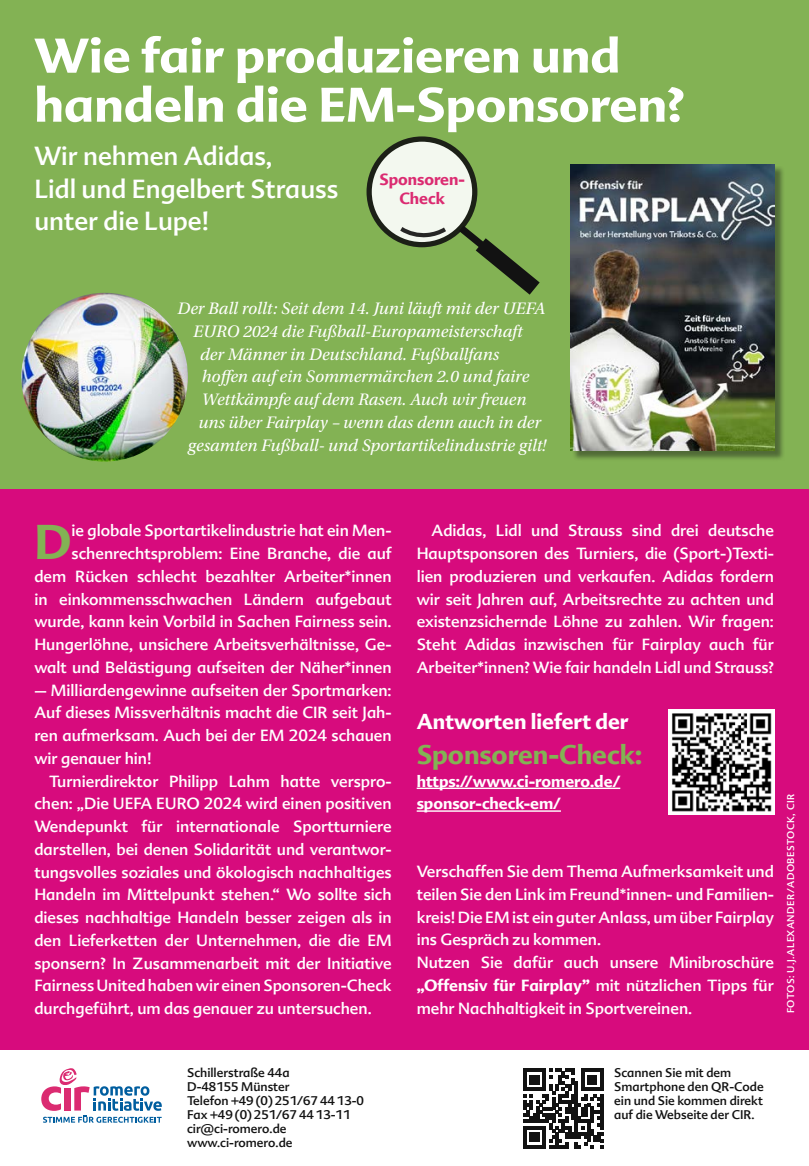
<style>
.page{position:relative;width:809px;height:1166px;background:#fff}
.page>*{position:absolute;margin:0;border:0;box-sizing:border-box;transform-origin:0 0}
.t1{font:700 47.43px "Advert Offc";color:#83b254}
.t2{font:700 47.25px/49.2px "Advert Offc";color:#fff;scale:1.06 1}
.t3{font:700 26.25px "Advert Offc";color:#83b254}
.t4{font:25.55px/32.7px "Advert Offc";color:#fff}
.t5{font:700 21px "Advert Offc";color:#fff}
.t6{font:italic 17.5px "Utopia Std";color:#fff}
.t7{font:15.75px/22.8px "Advert Offc";color:#fff;text-align:justify}
.t8{font:700 15.75px/22.8px "Advert Offc";color:#fff}
.t9{font:700 15.75px/19.2px "Advert Offc";color:#db2b71;text-align:center}
.t10{font:12.25px/14px "Advert Offc";color:#121212}
.t11{font:9.62px "Advert Offc";letter-spacing:.05em;color:#fff}
.s1{font-weight:700}
</style>
<div class="page">
<div style="left:0;top:0;width:808px;height:1045px;background:#83b254"></div>
<div style="left:0;top:489px;width:808px;height:560px;background:#d70b7d"></div>
<hr style="left:416px;top:787px;width:204px;height:2px;background:#fff">
<hr style="left:416px;top:810px;width:145px;height:2px;background:#fff">
<img style="left:21px;top:293px;width:167px;height:168px">
<div style="left:572px;top:166px;width:213px;height:295px;background:#121212;opacity:.45"></div>
<img style="left:570px;top:164px;width:204px;height:286px">
<svg style="left:41px;top:1068px;width:121px;height:55px"></svg>
<svg style="left:523px;top:1068px;width:80px;height:80px"></svg>
<img style="left:668px;top:709px;width:106px;height:105px">
<svg style="left:369px;top:139px;width:106px;height:106px;background:#e5eae1"></svg>
<div style="left:366px;top:136px;width:111px;height:111px;border:5px solid #121212;border-radius:50%"></div>
<svg style="left:395px;top:218px;width:145px;height:77px"></svg>
<h2 class="t2" style="left:34px;top:32px;width:614px">Wie fair produzieren und handeln die EM-Sponsoren?</h2>
<h3 class="t4" style="left:34px;top:140px;width:305px">Wir nehmen Adidas,<br>Lidl und Engelbert Strauss unter die Lupe!</h3>
<p class="t9" style="left:379px;top:169px;width:87px">Sponsoren-<br>Check</p>
<p class="t6" style="left:177px;top:299px;width:369px">Der Ball rollt: Seit dem 14. Juni läuft mit der UEFA</p>
<p class="t6" style="left:193px;top:322px;width:331px">EURO 2024 die Fußball-Europameisterschaft</p>
<p class="t6" style="left:200px;top:344px;width:300px">der Männer in Deutschland. Fußballfans</p>
<p class="t6" style="left:202px;top:367px;width:329px">hoffen auf ein Sommermärchen 2.0 und faire</p>
<p class="t6" style="left:202px;top:390px;width:326px">Wettkämpfe auf dem Rasen. Auch wir freuen</p>
<p class="t6" style="left:198px;top:413px;width:344px">uns über Fairplay – wenn das denn auch in der</p>
<p class="t6" style="left:188px;top:435px;width:360px">gesamten Fußball- und Sportartikelindustrie gilt!</p>
<p class="t7" style="left:34px;top:519px;width:359px;text-align:right">ie globale Sportartikelindustrie hat ein Men&shy;schenrechtsproblem: Eine Branche, die auf<br>dem Rücken schlecht bezahlter Arbeiter*innen in einkommensschwachen Ländern aufgebaut wurde, kann kein Vorbild in Sachen Fairness sein.<br>Hungerlöhne, unsichere Arbeitsverhältnisse, Ge&shy;walt und Belästigung aufseiten der Näher*innen</p>
<p class="t7" style="left:34px;top:679px;width:359px">– Milliardengewinne aufseiten der Sportmarken:<br>Auf dieses Missverhältnis macht die CIR seit Jah&shy;ren aufmerksam. Auch bei der EM 2024 schauen wir genauer hin!</p>
<p class="t7" style="left:34px;top:770px;width:359px;text-indent:15px">Turnierdirektor Philipp Lahm hatte verspro&shy;chen: „Die UEFA EURO 2024 wird einen positiven Wendepunkt für internationale Sportturniere darstellen, bei denen Solidarität und verantwor&shy;tungsvolles soziales und ökologisch nachhaltiges Handeln im Mittelpunkt stehen.“ Wo sollte sich dieses nachhaltige Handeln besser zeigen als in den Lieferketten der Unternehmen, die die EM sponsern? In Zusammenarbeit mit der Initiative Fairness United haben wir einen Sponsoren-Check durchgeführt, um das genauer zu untersuchen.</p>
<h1 class="t1" style="left:34px;top:512px;width:39px">D</h1>
<p class="t7" style="left:416px;top:519px;width:359px;text-indent:15px">Adidas, Lidl und Strauss sind drei deutsche Hauptsponsoren des Turniers, die (Sport-)Texti&shy;lien produzieren und verkaufen. Adidas fordern wir seit Jahren auf, Arbeitsrechte zu achten und existenzsichernde Löhne zu zahlen. Wir fragen:<br>Steht Adidas inzwischen für Fairplay auch für Arbeiter*innen? Wie fair handeln Lidl und Strauss?</p>
<h3 class="t5" style="left:416px;top:708px;width:214px">Antworten liefert der</h3>
<h3 class="t3" style="left:416px;top:738px;width:227px">Sponsoren-Check:</h3>
<p class="t8" style="left:416px;top:770px;width:205px">https://www.ci-romero.de/ sponsor-check-em/</p>
<p class="t7" style="left:416px;top:860px;width:359px;text-align:left">Verschaffen Sie dem Thema Aufmerksamkeit und teilen Sie den Link im Freund*innen- und Familien&shy;kreis! Die EM ist ein guter Anlass, um über Fairplay ins Gespräch zu kommen.<br>Nutzen Sie dafür auch unsere Minibroschüre <span class="s1">„Offensiv für Fairplay”</span> mit nützlichen Tipps für mehr Nachhaltigkeit in Sportvereinen.</p>
<p class="t11" style="left:784px;top:1013px;width:221px;rotate:-90deg">FOTOS: U.J.ALEXANDER/ADOBESTOCK, CIR</p>
<p class="t10" style="left:187px;top:1066px;width:178px">Schillerstraße 44a<br>D-48155 Münster<br>Telefon +49 (0) 251/67 44 13-0<br>Fax +49 (0) 251/67 44 13-11 cir@ci-romero.de www.ci-romero.de</p>
<p class="t10" style="left:614px;top:1066px;width:151px">Scannen Sie mit dem<br>Smartphone den QR-Code ein und Sie kommen direkt auf die Webseite der CIR.</p>
</div>
